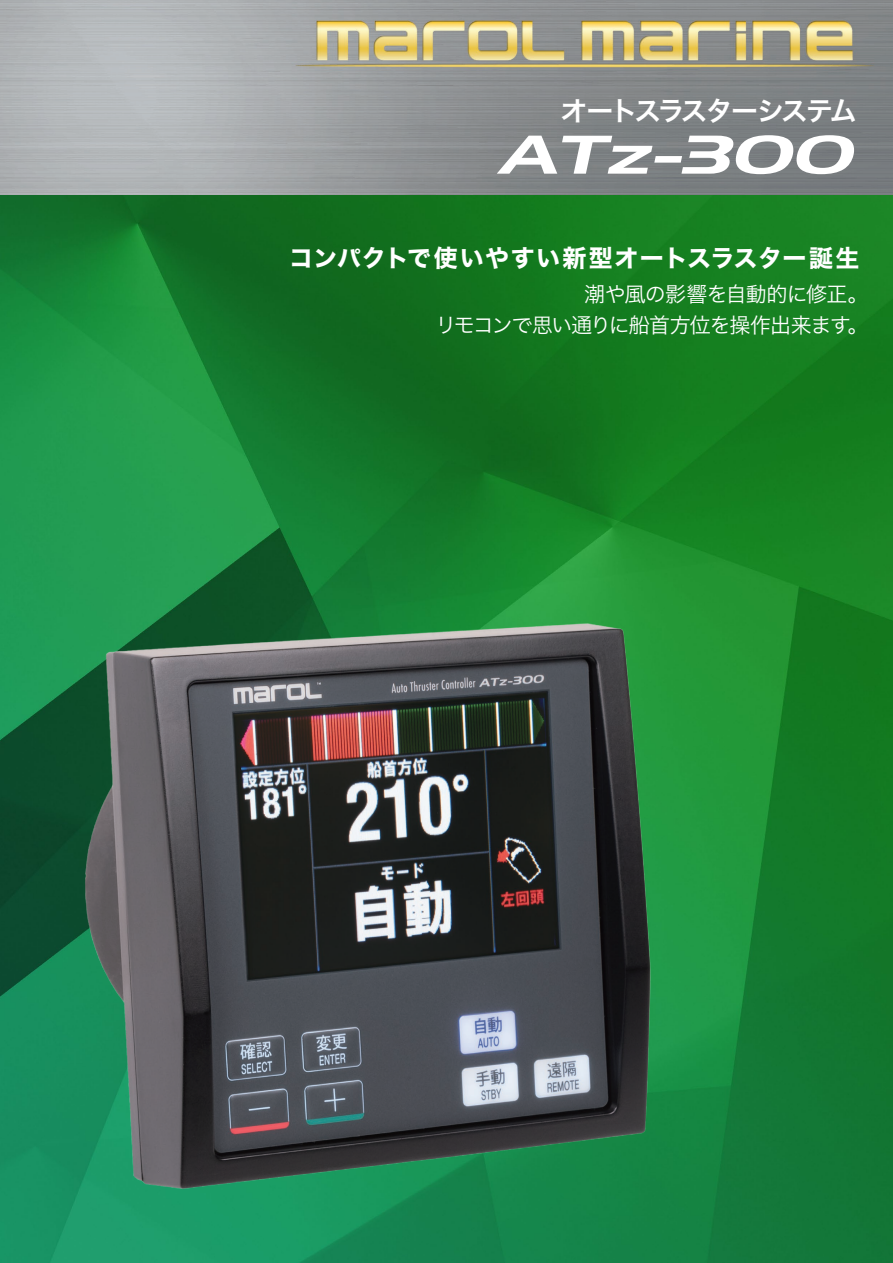
<style>
.page{position:relative;width:893px;height:1263px;background:#fff}
.page>*{position:absolute;margin:0;border:0;box-sizing:border-box;transform-origin:0 0}
.t1{font:italic 54px "Hanzel Extended";color:#fff}
.t2{font:27px "Hira Kaku Pro N W6";letter-spacing:-.095em;color:#fff}
.t3{font:24px "Hiragino Sans W7";letter-spacing:.04em;color:#fff}
.t4{font:21px/31.5px "Hira Kaku Pro W3";letter-spacing:-.05em;color:#fff;text-align:right}
</style>
<div class="page">
<img style="left:0;top:195px;width:893px;height:1068px">
<img style="left:0;top:0;width:893px;height:195px">
<img style="left:36px;top:594px;width:643px;height:642px">
<p class="t2" style="left:561px;top:86px;width:298px">オートスラスターシステム</p>
<h1 class="t1" style="left:499px;top:123px;width:354px">ATz-300</h1>
<p class="t3" style="left:289px;top:239px;width:572px">コンパクトで使いやすい新型オートスラスター誕生</p>
<p class="t4" style="left:435px;top:276px;width:434px">潮や風の影響を自動的に修正。<br>リモコンで思い通りに船首方位を操作出来ます。</p>
</div>
